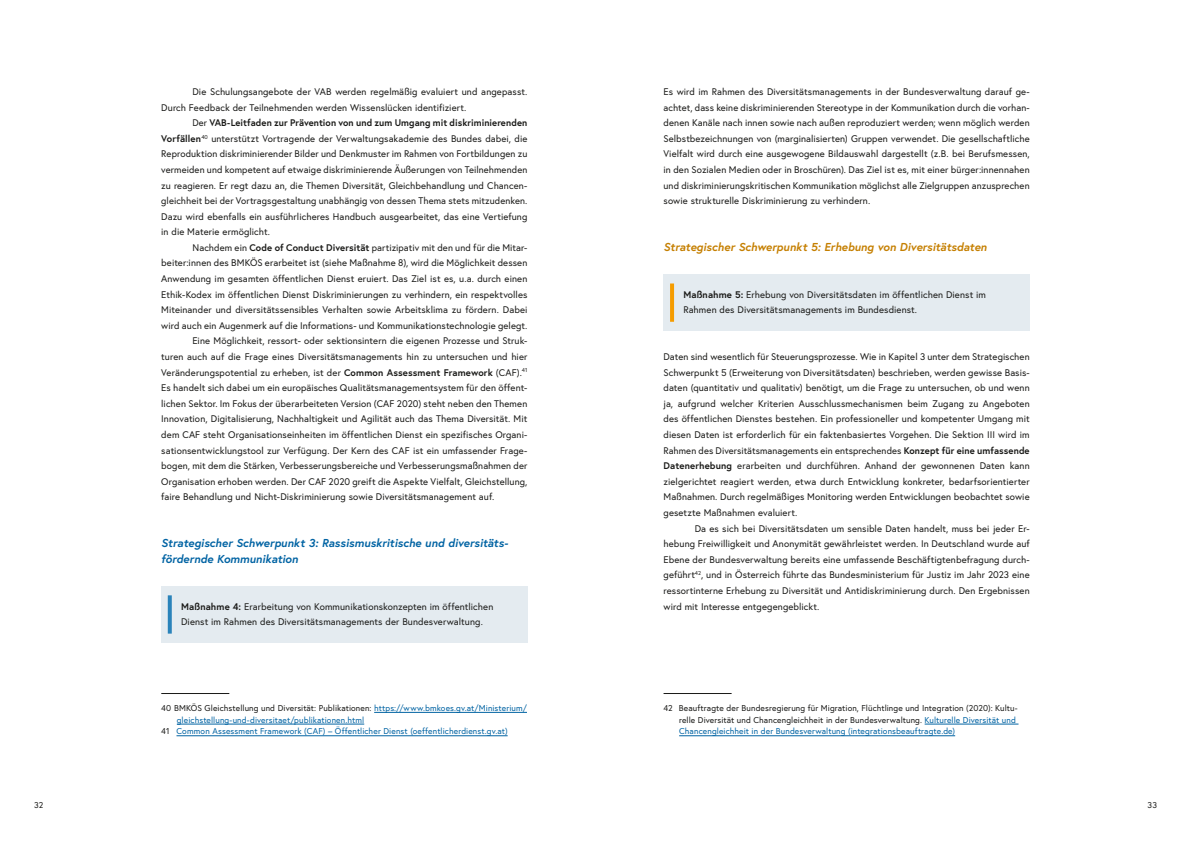
<style>
.page{position:relative;width:1191px;height:842px;background:#fff}
.page>*{position:absolute;margin:0;border:0;box-sizing:border-box;transform-origin:0 0}
.h3_ohne_Nummerierung_kursiv{font:italic 700 11.5px/15.6px "Europa Austria";color:#0063a3}
.h3_ohne_Nummerierung_kursiv-2{font:italic 700 11.5px "Europa Austria";color:#c57f00}
.p_Erstzeileneinzug{font:9.6px/15.6px "Europa Austria";letter-spacing:.01em;color:#1a1a18;text-align:justify}
.Infobox_p_Infobox_Schwerpunkt-3{font:9.6px/15.6px "Europa Austria";letter-spacing:.01em;color:#1a1a18}
.Infobox_p_Infobox_Schwerpunkt-5{font:9.6px/15.6px "Europa Austria";letter-spacing:.01em;color:#1a1a18}
.p_Fußnote{font:8.5px/11.7px "Europa Austria";letter-spacing:.015em;color:#1a1a18}
.p_Fußnote-2{font:8.5px/11.7px "Europa Austria";letter-spacing:.015em;color:#0063a3}
.s1{font-weight:700}
.s2{color:#1a1a18}
.s3{color:#0063a3}
</style>
<div class="page">
<div style="left:663px;top:275px;width:366px;height:56px;background:#e4ebf0"></div>
<svg style="left:670px;top:283px;width:4px;height:39px"></svg>
<hr style="left:663px;top:693px;width:68px;height:1px;background:#1a1a18">
<hr style="left:924px;top:724px;width:94px;height:1px;background:#0063a3">
<hr style="left:679px;top:736px;width:276px;height:1px;background:#0063a3">
<div style="left:161px;top:586px;width:366px;height:57px;background:#e4ebf0"></div>
<svg style="left:168px;top:595px;width:4px;height:39px"></svg>
<hr style="left:161px;top:693px;width:68px;height:1px;background:#1a1a18">
<hr style="left:374px;top:712px;width:153px;height:1px;background:#0063a3">
<hr style="left:177px;top:724px;width:187px;height:1px;background:#0063a3">
<hr style="left:176px;top:736px;width:331px;height:1px;background:#0063a3">
<p class="p_Erstzeileneinzug" style="left:161px;top:84px;width:368px;text-indent:31px">Die Schulungsangebote der VAB werden regelmäßig evaluiert und angepasst.<br>Durch Feedback der Teilnehmenden werden Wissenslücken identifiziert.</p>
<p class="p_Erstzeileneinzug" style="left:161px;top:115px;width:368px;text-indent:31px">Der <span class="s1">VAB-Leitfaden zur Prävention von und zum Umgang mit diskriminierenden Vorfällen</span><sup>40</sup> unterstützt Vortragende der Verwaltungsakademie des Bundes dabei, die Reproduktion diskriminierender Bilder und Denkmuster im Rahmen von Fortbildungen zu vermeiden und kompetent auf etwaige diskriminierende Äußerungen von Teilnehmenden zu reagieren. Er regt dazu an, die Themen Diversität, Gleichbehandlung und Chancen&shy;gleichheit bei der Vortragsgestaltung unabhängig von dessen Thema stets mitzudenken.<br>Dazu wird ebenfalls ein ausführlicheres Handbuch ausgearbeitet, das eine Vertiefung in die Materie ermöglicht.</p>
<p class="p_Erstzeileneinzug" style="left:161px;top:240px;width:368px;text-indent:31px">Nachdem ein <span class="s1">Code of Conduct Diversität</span> partizipativ mit den und für die Mitar&shy;beiter:innen des BMKÖS erarbeitet ist (siehe Maßnahme 8), wird die Möglichkeit dessen Anwendung im gesamten öffentlichen Dienst eruiert. Das Ziel ist es, u.a. durch einen Ethik-Kodex im öffentlichen Dienst Diskriminierungen zu verhindern, ein respektvolles Miteinander und diversitätssensibles Verhalten sowie Arbeitsklima zu fördern. Dabei wird auch ein Augenmerk auf die Informations- und Kommunikationstechnologie gelegt.</p>
<p class="p_Erstzeileneinzug" style="left:161px;top:333px;width:368px;text-indent:31px">Eine Möglichkeit, ressort- oder sektionsintern die eigenen Prozesse und Struk&shy;turen auch auf die Frage eines Diversitätsmanagements hin zu untersuchen und hier Veränderungspotential zu erheben, ist der <span class="s1">Common Assessment Framework</span> (CAF).<sup>41<br></sup>Es handelt sich dabei um ein europäisches Qualitätsmanagementsystem für den öffent&shy;lichen Sektor. Im Fokus der überarbeiteten Version (CAF 2020) steht neben den Themen Innovation, Digitalisierung, Nachhaltigkeit und Agilität auch das Thema Diversität. Mit dem CAF steht Organisationseinheiten im öffentlichen Dienst ein spezifisches Organi&shy;sationsentwicklungstool zur Verfügung. Der Kern des CAF ist ein umfassender Frage&shy;bogen, mit dem die Stärken, Verbesserungsbereiche und Verbesserungsmaßnahmen der Organisation erhoben werden. Der CAF 2020 greift die Aspekte Vielfalt, Gleichstellung, faire Behandlung und Nicht-Diskriminierung sowie Diversitätsmanagement auf.</p>
<h3 class="h3_ohne_Nummerierung_kursiv" style="left:161px;top:535px;width:348px">Strategischer Schwerpunkt 3: Rassismuskritische und diversitäts&shy;fördernde Kommunikation</h3>
<p class="Infobox_p_Infobox_Schwerpunkt-3" style="left:181px;top:598px;width:314px"><span class="s1">Maßnahme 4:</span> Erarbeitung von Kommunikationskonzepten im öffentlichen<br>Dienst im Rahmen des Diversitätsmanagements der Bundesverwaltung.</p>
<p class="p_Fußnote-2" style="left:177px;top:702px;width:351px;text-indent:-16px"><span class="s2">40 BMKÖS Gleichstellung und Diversität: Publikationen:</span> https://www.bmkoes.gv.at/Ministerium/ gleichstellung-und-diversitaet/publikationen.html</p>
<p class="p_Fußnote-2" style="left:161px;top:725px;width:348px"><span class="s2">41</span> Common Assessment Framework (CAF) – Öffentlicher Dienst (oeffentlicherdienst.gv.at)</p>
<p class="p_Erstzeileneinzug" style="left:663px;top:84px;width:368px">Es wird im Rahmen des Diversitätsmanagements in der Bundesverwaltung darauf ge&shy;achtet, dass keine diskriminierenden Stereotype in der Kommunikation durch die vorhan&shy;denen Kanäle nach innen sowie nach außen reproduziert werden; wenn möglich werden Selbstbezeichnungen von (marginalisierten) Gruppen verwendet. Die gesellschaftliche Vielfalt wird durch eine ausgewogene Bildauswahl dargestellt (z.B. bei Berufsmessen, in den Sozialen Medien oder in Broschüren). Das Ziel ist es, mit einer bürger:innennahen und diskriminierungskritischen Kommunikation möglichst alle Zielgruppen anzusprechen sowie strukturelle Diskriminierung zu verhindern.</p>
<h3 class="h3_ohne_Nummerierung_kursiv-2" style="left:663px;top:239px;width:325px">Strategischer Schwerpunkt 5: Erhebung von Diversitätsdaten</h3>
<p class="Infobox_p_Infobox_Schwerpunkt-5" style="left:683px;top:286px;width:304px"><span class="s1">Maßnahme 5:</span> Erhebung von Diversitätsdaten im öffentlichen Dienst im<br>Rahmen des Diversitätsmanagements im Bundesdienst.</p>
<p class="p_Erstzeileneinzug" style="left:663px;top:349px;width:368px">Daten sind wesentlich für Steuerungsprozesse. Wie in Kapitel 3 unter dem Strategischen Schwerpunkt 5 (Erweiterung von Diversitätsdaten) beschrieben, werden gewisse Basis&shy;daten (quantitativ und qualitativ) benötigt, um die Frage zu untersuchen, ob und wenn ja, aufgrund welcher Kriterien Ausschlussmechanismen beim Zugang zu Angeboten des öffentlichen Dienstes bestehen. Ein professioneller und kompetenter Umgang mit diesen Daten ist erforderlich für ein faktenbasiertes Vorgehen. Die Sektion III wird im Rahmen des Diversitätsmanagements ein entsprechendes <span class="s1">Konzept für eine umfassende Datenerhebung</span> erarbeiten und durchführen. Anhand der gewonnenen Daten kann zielgerichtet reagiert werden, etwa durch Entwicklung konkreter, bedarfsorientierter Maßnahmen. Durch regelmäßiges Monitoring werden Entwicklungen beobachtet sowie gesetzte Maßnahmen evaluiert.</p>
<p class="p_Erstzeileneinzug" style="left:663px;top:520px;width:368px;text-indent:31px">Da es sich bei Diversitätsdaten um sensible Daten handelt, muss bei jeder Er&shy;hebung Freiwilligkeit und Anonymität gewährleistet werden. In Deutschland wurde auf Ebene der Bundesverwaltung bereits eine umfassende Beschäftigtenbefragung durch&shy;geführt<sup>42</sup>, und in Österreich führte das Bundesministerium für Justiz im Jahr 2023 eine ressortinterne Erhebung zu Diversität und Antidiskriminierung durch. Den Ergebnissen wird mit Interesse entgegengeblickt.</p>
<p class="p_Fußnote" style="left:679px;top:702px;width:340px;text-indent:-16px">42 Beauftragte der Bundesregierung für Migration, Flüchtlinge und Integration (2020): Kultu&shy;relle Diversität und Chancengleichheit in der Bundesverwaltung. <span class="s3">Kulturelle Diversität und<br>Chancengleichheit in der Bundesverwaltung (integrationsbeauftragte.de)</span></p>
<p class="p_Fußnote" style="left:34px;top:799px;width:11px">32</p>
<p class="p_Fußnote" style="left:1147px;top:799px;width:11px">33</p>
</div>
